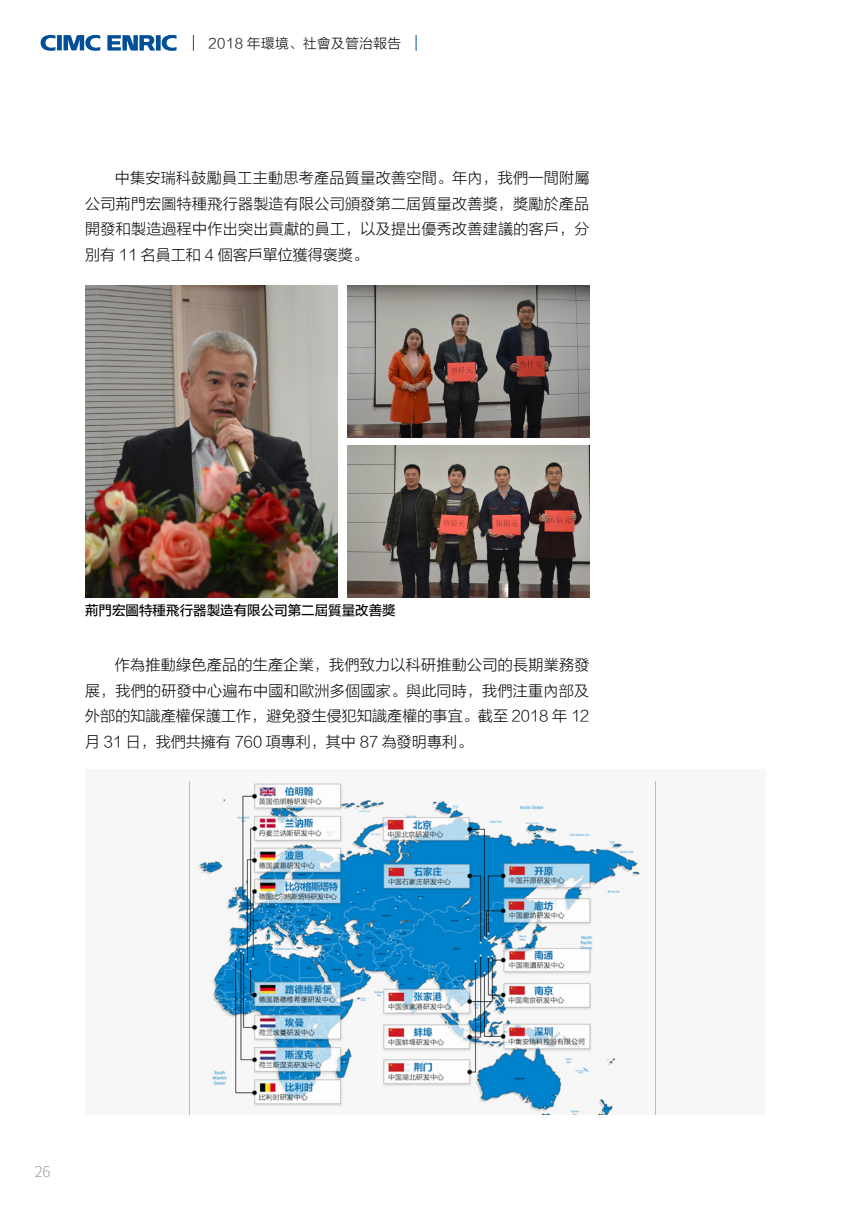
<style>
.page{position:relative;width:851px;height:1212px;background:#fff}
.page>*{position:absolute;margin:0;border:0;box-sizing:border-box;transform-origin:0 0}
.t1{font:15px/25.5px "FZLTXHK GBK1 0";letter-spacing:.005em;color:#000;text-align:justify}
.t2{font:200 15px "Source Han Sans CN";color:#727171}
.t3{font:13.5px "FZLTZHUNHK GBK1 0";color:#000}
.t4{font:13.5px "FZLTXHK GBK1 0";letter-spacing:.04em;color:#000}
</style>
<div class="page">
<div style="left:85px;top:769px;width:680px;height:345px;background:#f7f7f7"></div>
<img style="left:189px;top:781px;width:451px;height:333px">
<svg style="left:41px;top:35px;width:14px;height:16px"></svg>
<div style="left:57px;top:35px;width:5px;height:15px;background:#004f97"></div>
<svg style="left:63px;top:35px;width:37px;height:16px"></svg>
<div style="left:156px;top:35px;width:5px;height:16px;background:#004f97"></div>
<svg style="left:162px;top:35px;width:14px;height:16px"></svg>
<svg style="left:107px;top:35px;width:48px;height:16px"></svg>
<svg style="left:193px;top:35px;width:1px;height:16px"></svg>
<svg style="left:415px;top:35px;width:1px;height:16px"></svg>
<img style="left:85px;top:286px;width:252px;height:311px">
<img style="left:348px;top:286px;width:241px;height:151px">
<img style="left:348px;top:446px;width:241px;height:151px">
<p class="t4" style="left:208px;top:36px;width:194px">2018 年環境、社會及管治報告</p>
<p class="t1" style="left:85px;top:165px;width:506px;text-indent:30px">中集安瑞科鼓勵員工主動思考產品質量改善空間。年內，我們一間附屬公司荊門宏圖特種飛行器製造有限公司頒發第二屆質量改善獎，獎勵於產品開發和製造過程中作出突出貢獻的員工，以及提出優秀改善建議的客戶，分別有 11 名員工和 4 個客戶單位獲得褒獎。</p>
<p class="t3" style="left:85px;top:603px;width:312px">荊門宏圖特種飛行器製造有限公司第二屆質量改善獎</p>
<p class="t1" style="left:85px;top:652px;width:505px;text-indent:30px">作為推動綠色產品的生產企業，我們致力以科研推動公司的長期業務發展，我們的研發中心遍布中國和歐洲多個國家。與此同時，我們注重內部及外部的知識產權保護工作，避免發生侵犯知識產權的事宜。截至 2018 年 12月 31 日，我們共擁有 760 項專利，其中 87 為發明專利。</p>
<p class="t2" style="left:35px;top:1162px;width:17px">26</p>
</div>
